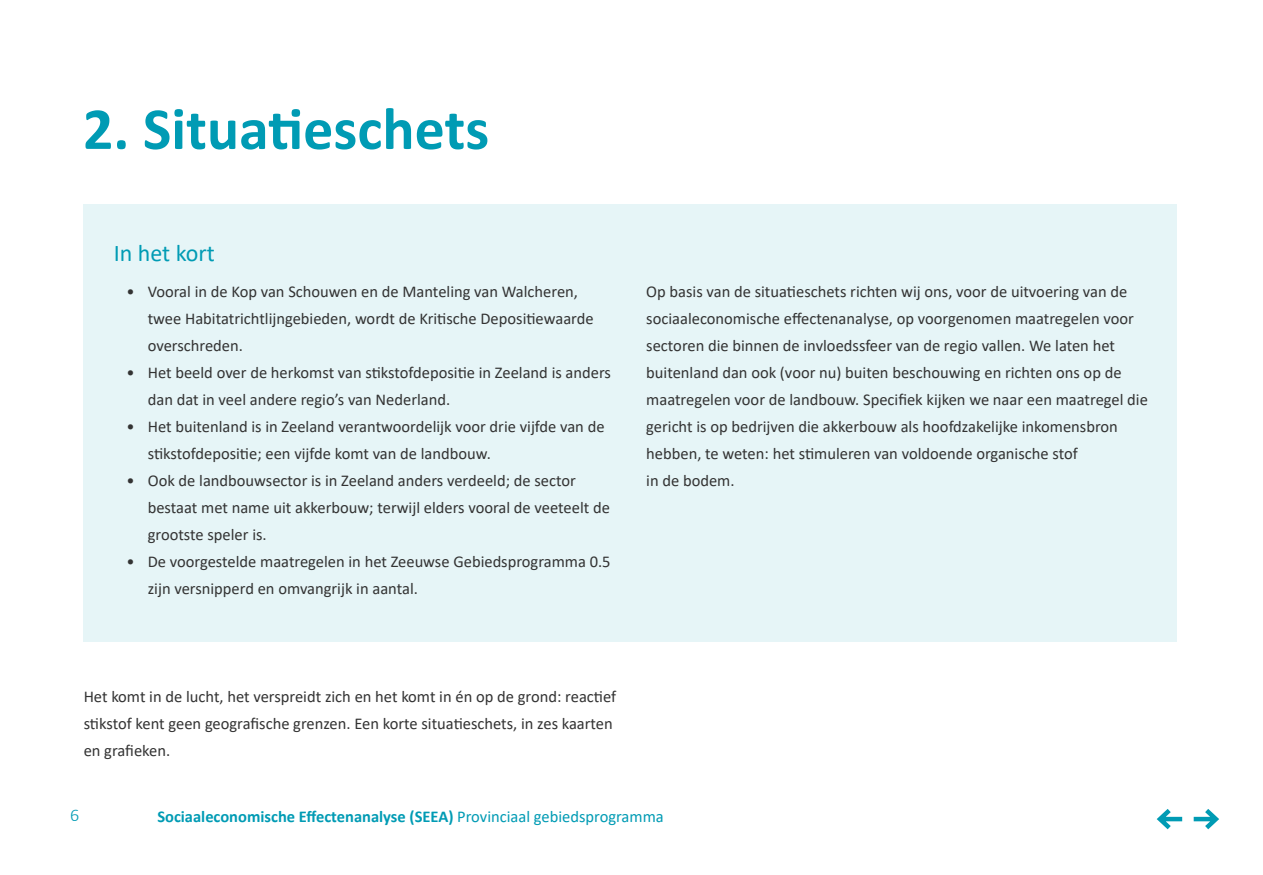
<style>
.page{position:relative;width:1263px;height:875px;background:#fff}
.page>*{position:absolute;margin:0;border:0;box-sizing:border-box;transform-origin:0 0}
.t1{font:700 60px "Calibri";color:#009bb4}
.t2{font:24px "Calibri";color:#009bb4}
.t3{font:300 18px "Calibri";color:#009bb4}
.t4{font:16.5px/27px "Calibri";color:#333}
.t5{font:700 16.5px "Calibri";color:#009bb4}
.s1{font-weight:400}
</style>
<div class="page">
<div style="left:84px;top:205px;width:1093px;height:437px;background:#e6f5f7"></div>
<svg style="left:1156px;top:809px;width:63px;height:21px"></svg>
<h1 class="t1" style="left:83px;top:87px;width:408px">2. Situatieschets</h1>
<h2 class="t2" style="left:114px;top:236px;width:103px">In het kort</h2>
<p class="t4" style="left:148px;top:278px;width:447px;text-indent:-21px">• Vooral in de Kop van Schouwen en de Manteling van Walcheren, twee Habitatrichtlijngebieden, wordt de Kritische Depositiewaarde overschreden.</p>
<p class="t4" style="left:148px;top:359px;width:465px;text-indent:-21px">• Het beeld over de herkomst van stikstofdepositie in Zeeland is anders dan dat in veel andere regio’s van Nederland.</p>
<p class="t4" style="left:148px;top:413px;width:458px;text-indent:-21px">• Het buitenland is in Zeeland verantwoordelijk voor drie vijfde van de stikstofdepositie; een vijfde komt van de landbouw.</p>
<p class="t4" style="left:148px;top:467px;width:464px;text-indent:-21px">• Ook de landbouwsector is in Zeeland anders verdeeld; de sector bestaat met name uit akkerbouw; terwijl elders vooral de veeteelt de grootste speler is.</p>
<p class="t4" style="left:148px;top:548px;width:464px;text-indent:-21px">• De voorgestelde maatregelen in het Zeeuwse Gebiedsprogramma 0.5 zijn versnipperd en omvangrijk in aantal.</p>
<p class="t4" style="left:646px;top:278px;width:503px">Op basis van de situatieschets richten wij ons, voor de uitvoering van de sociaaleconomische effectenanalyse, op voorgenomen maatregelen voor sectoren die binnen de invloedssfeer van de regio vallen. We laten het buitenland dan ook (voor nu) buiten beschouwing en richten ons op de maatregelen voor de landbouw. Specifiek kijken we naar een maatregel die gericht is op bedrijven die akkerbouw als hoofdzakelijke inkomensbron hebben, te weten: het stimuleren van voldoende organische stof<br>in de bodem.</p>
<p class="t4" style="left:84px;top:683px;width:534px">Het komt in de lucht, het verspreidt zich en het komt in én op de grond: reactief stikstof kent geen geografische grenzen. Een korte situatieschets, in zes kaarten en grafieken.</p>
<p class="t3" style="left:70px;top:804px;width:11px">6</p>
<p class="t5" style="left:157px;top:804px;width:508px">Sociaaleconomische Effectenanalyse (SEEA) <span class="s1">Provinciaal gebiedsprogramma</span></p>
</div>
